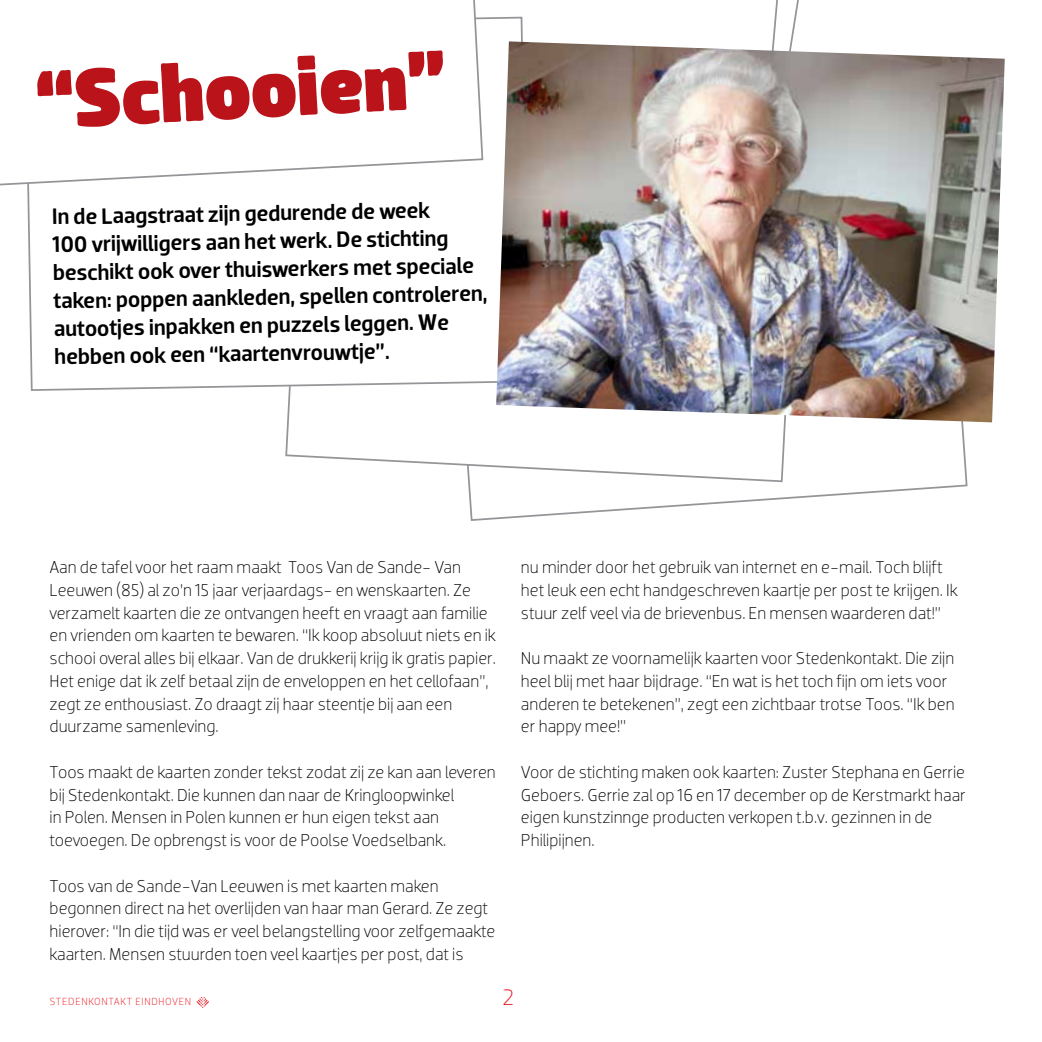
<style>
.page{position:relative;width:1042px;height:1042px;background:#fff}
.page>*{position:absolute;margin:0;border:0;box-sizing:border-box;transform-origin:0 0}
.t1{font:900 84px "Billy";color:#ba131a}
.t2{font:500 22.75px/28px "Dobra";color:#000}
.t3{font:300 22.75px "Dobra";color:#ed1d24}
.t4{font:300 17.5px/22.8px "Dobra";color:#000}
.t5{font:300 10.5px "Dobra";letter-spacing:.065em;color:#ed1d24}
</style>
<div class="page">
<svg style="left:196px;top:997px;width:13px;height:11px"></svg>
<svg style="left:468px;top:422px;width:500px;height:99px"></svg>
<svg style="left:285px;top:392px;width:517px;height:91px"></svg>
<svg style="left:27px;top:16px;width:496px;height:376px"></svg>
<img style="left:496px;top:41px;width:509px;height:381px">
<svg style="left:0;top:0;width:484px;height:187px"></svg>
<h1 class="t1" style="left:33px;top:54px;width:412px;rotate:-3deg">“Schooien”</h1>
<p class="t2" style="left:52px;top:203px;width:436px;rotate:-1deg">In de Laagstraat zijn gedurende de week<br>100 vrijwilligers aan het werk. De stichting beschikt ook over thuiswerkers met speciale taken: poppen aankleden, spellen controleren, autootjes inpakken en puzzels leggen. We hebben ook een “kaartenvrouwtje”.</p>
<p class="t4" style="left:50px;top:556px;width:448px">Aan de tafel voor het raam maakt Toos Van de Sande- Van Leeuwen (85) al zo’n 15 jaar verjaardags- en wenskaarten. Ze verzamelt kaarten die ze ontvangen heeft en vraagt aan familie en vrienden om kaarten te bewaren. “Ik koop absoluut niets en ik schooi overal alles bij elkaar. Van de drukkerij krijg ik gratis papier.<br>Het enige dat ik zelf betaal zijn de enveloppen en het cellofaan”, zegt ze enthousiast. Zo draagt zij haar steentje bij aan een duurzame samenleving.</p>
<p class="t4" style="left:50px;top:760px;width:448px">Toos maakt de kaarten zonder tekst zodat zij ze kan aan leveren bij Stedenkontakt. Die kunnen dan naar de Kringloopwinkel<br>in Polen. Mensen in Polen kunnen er hun eigen tekst aan toevoegen. De opbrengst is voor de Poolse Voedselbank.</p>
<p class="t4" style="left:50px;top:874px;width:447px">Toos van de Sande-Van Leeuwen is met kaarten maken begonnen direct na het overlijden van haar man Gerard. Ze zegt hierover: “In die tijd was er veel belangstelling voor zelfgemaakte kaarten. Mensen stuurden toen veel kaartjes per post, dat is</p>
<p class="t4" style="left:521px;top:556px;width:438px">nu minder door het gebruik van internet en e-mail. Toch blijft het leuk een echt handgeschreven kaartje per post te krijgen. Ik stuur zelf veel via de brievenbus. En mensen waarderen dat!”</p>
<p class="t4" style="left:521px;top:647px;width:435px">Nu maakt ze voornamelijk kaarten voor Stedenkontakt. Die zijn heel blij met haar bijdrage. “En wat is het toch fijn om iets voor anderen te betekenen”, zegt een zichtbaar trotse Toos. “Ik ben er happy mee!”</p>
<p class="t4" style="left:521px;top:760px;width:446px">Voor de stichting maken ook kaarten: Zuster Stephana en Gerrie Geboers. Gerrie zal op 16 en 17 december op de Kerstmarkt haar eigen kunstzinnge producten verkopen t.b.v. gezinnen in de Philipijnen.</p>
<p class="t5" style="left:50px;top:995px;width:143px">STEDENKONTAKT EINDHOVEN</p>
<h2 class="t3" style="left:503px;top:984px;width:13px">2</h2>
</div>
